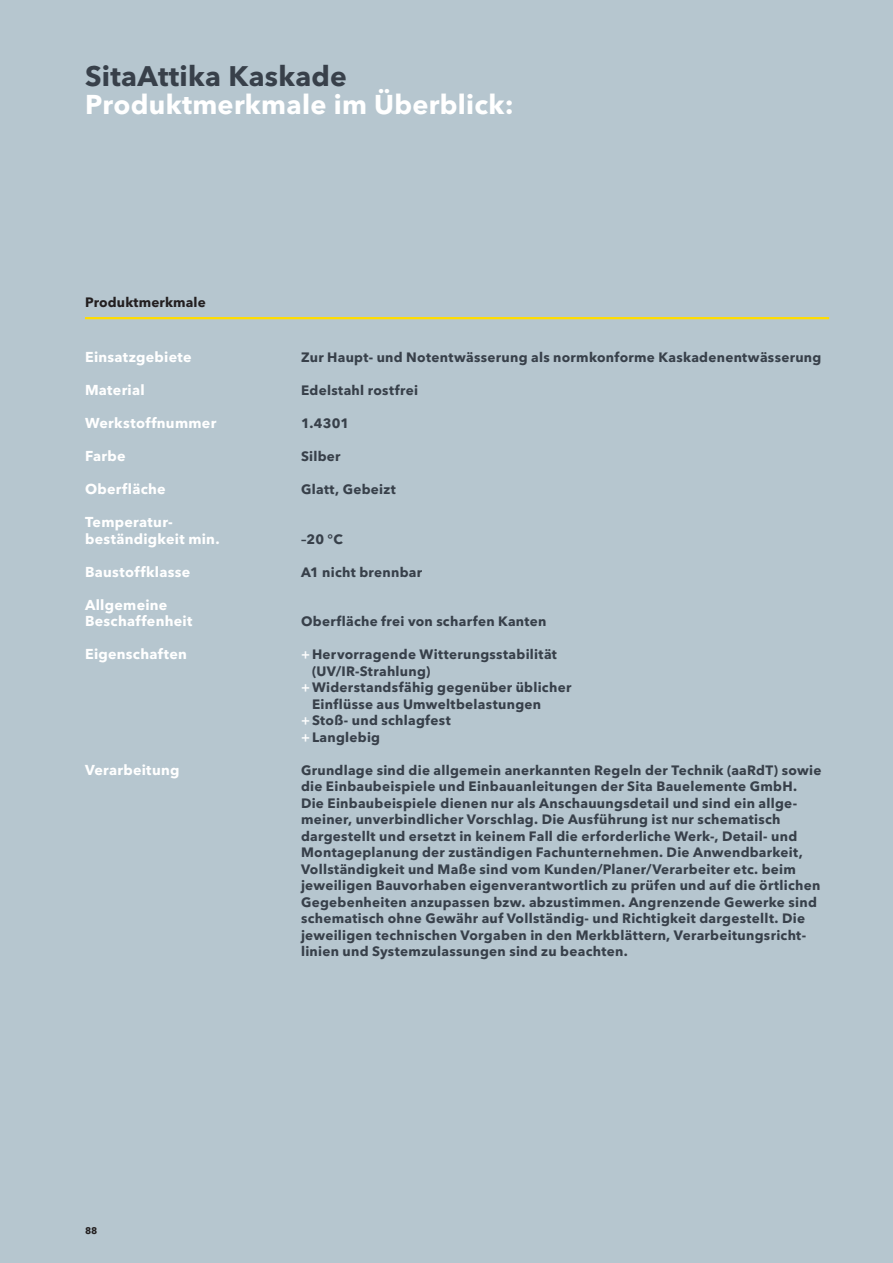
<style>
.page{position:relative;width:893px;height:1263px;background:#b6c6cf}
.page>*{position:absolute;margin:0;border:0;box-sizing:border-box;transform-origin:0 0}
.t1{font:700 28.05px "Avenir Next W1 G";letter-spacing:.01em;color:#38404a}
.t2{font:700 27px "Avenir Next W1 G";letter-spacing:.01em;color:#fff}
.t3{font:700 14.25px/16.5px "Avenir Next W1 G";letter-spacing:.02em;color:#fff}
.t4{font:700 13.5px/16.5px "Avenir Next W1 G";letter-spacing:.02em;color:#38404a}
.t5{font:700 13.5px "Avenir Next W1 G";letter-spacing:.01em;color:#231f20}
.t6{font:700 9.6px "Avenir Next W1 G";color:#231f20}
.s1{font-weight:600;color:#fff}
</style>
<div class="page">
<hr style="left:85px;top:317px;width:744px;height:2px;background:#ffdc01">
<h1 class="t1" style="left:85px;top:59px;width:263px">SitaAttika Kaskade</h1>
<h2 class="t2" style="left:85px;top:88px;width:430px">Produktmerkmale im Überblick:</h2>
<p class="t5" style="left:85px;top:294px;width:122px">Produktmerkmale</p>
<p class="t3" style="left:85px;top:349px;width:108px">Einsatzgebiete</p>
<p class="t4" style="left:301px;top:349px;width:522px">Zur Haupt- und Notentwässerung als normkonforme Kaskadenentwässerung</p>
<p class="t3" style="left:85px;top:382px;width:61px">Material</p>
<p class="t4" style="left:301px;top:382px;width:118px">Edelstahl rostfrei</p>
<p class="t3" style="left:85px;top:415px;width:133px">Werkstoffnummer</p>
<p class="t4" style="left:301px;top:415px;width:50px">1.4301</p>
<p class="t3" style="left:85px;top:448px;width:42px">Farbe</p>
<p class="t4" style="left:301px;top:448px;width:41px">Silber</p>
<p class="t3" style="left:85px;top:481px;width:82px">Oberfläche</p>
<p class="t4" style="left:301px;top:481px;width:96px">Glatt, Gebeizt</p>
<p class="t3" style="left:85px;top:514px;width:136px">Temperatur&shy;beständigkeit min.</p>
<p class="t4" style="left:301px;top:530px;width:43px">–20 °C</p>
<p class="t3" style="left:85px;top:563px;width:107px">Baustoffklasse</p>
<p class="t4" style="left:301px;top:563px;width:123px">A1 nicht brennbar</p>
<p class="t3" style="left:85px;top:596px;width:109px">Allgemeine<br>Beschaffenheit</p>
<p class="t4" style="left:301px;top:613px;width:247px">Oberfläche frei von scharfen Kanten</p>
<p class="t3" style="left:85px;top:646px;width:103px">Eigenschaften</p>
<p class="t4" style="left:301px;top:646px;width:257px"><span class="s1">+</span>Hervorragende Witterungsstabilität</p>
<p class="t4" style="left:312px;top:662px;width:120px">(UV/IR-Strahlung)</p>
<p class="t4" style="left:301px;top:679px;width:272px"><span class="s1">+</span>Widerstandsfähig gegenüber üblicher</p>
<p class="t4" style="left:312px;top:695px;width:231px">Einflüsse aus Umweltbelastungen</p>
<p class="t4" style="left:301px;top:712px;width:151px"><span class="s1">+</span> Stoß- und schlagfest</p>
<p class="t4" style="left:301px;top:728px;width:81px"><span class="s1">+</span> Langlebig</p>
<p class="t3" style="left:85px;top:761px;width:96px">Verarbeitung</p>
<p class="t4" style="left:301px;top:761px;width:522px">Grundlage sind die allgemein anerkannten Regeln der Technik (aaRdT) sowie die Einbaubeispiele und Einbauanleitungen der Sita Bauelemente GmbH.<br>Die Einbaubeispiele dienen nur als Anschauungsdetail und sind ein allge&shy;meiner, unverbindlicher Vorschlag. Die Ausführung ist nur schematisch dargestellt und ersetzt in keinem Fall die erforderliche Werk-, Detail- und Montageplanung der zuständigen Fachunternehmen. Die Anwendbarkeit, Vollständigkeit und Maße sind vom Kunden/Planer/Verarbeiter etc. beim jeweiligen Bauvorhaben eigenverantwortlich zu prüfen und auf die örtlichen Gegebenheiten anzupassen bzw. abzustimmen. Angrenzende Gewerke sind schematisch ohne Gewähr auf Vollständig- und Richtigkeit dargestellt. Die jeweiligen technischen Vorgaben in den Merkblättern, Verarbeitungsricht&shy;linien und Systemzulassungen sind zu beachten.</p>
<p class="t6" style="left:85px;top:1224px;width:14px">88</p>
</div>
